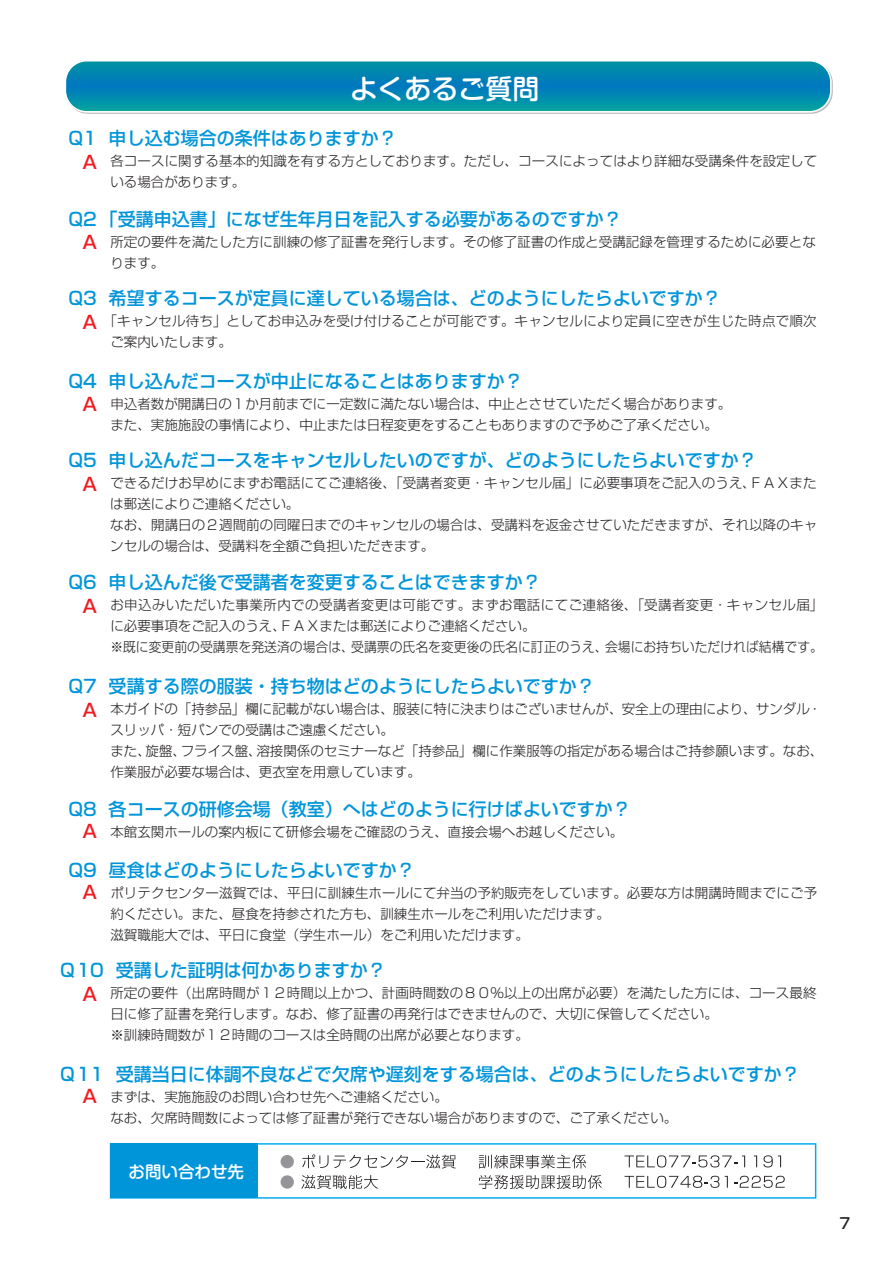
<style>
.page{position:relative;width:893px;height:1263px;background:#fff}
.page>*{position:absolute;margin:0;border:0;box-sizing:border-box;transform-origin:0 0}
.t1{font:27px "Shin M Go Pro Medium 90 pv RKSJ H";color:#fff}
.t2{font:18px "Shin Go Pro Medium 90 pv RKSJ H";color:#0095d9}
.t3{font:18px "Shin Go Pro Medium 90 pv RKSJ H";color:#ee1d23}
.t4{font:16.5px "Shin M Go Pro Medium 90 pv RKSJ H";color:#fff}
.t5{font:500 15px "Shin Go Pro";color:#231f20;scale:.95 1}
.t6{font:13.5px/21px "Shin Go Pro Light 90 pv RKSJ H";color:#231f20}
.t7{font:13.5px/21px "Shin Go Pro Light 90 pv RKSJ H";letter-spacing:.02em;color:#231f20}
</style>
<div class="page">
<svg style="left:66px;top:61px;width:767px;height:53px;background:#1390b4"></svg>
<svg style="left:110px;top:1143px;width:706px;height:56px"></svg>
<h1 class="t1" style="left:350px;top:67px;width:190px">よくあるご質問</h1>
<h2 class="t2" style="left:68px;top:124px;width:330px">Q1 申し込む場合の条件はありますか？</h2>
<h2 class="t3" style="left:81px;top:147px;width:19px">Ａ</h2>
<p class="t6" style="left:110px;top:149px;width:708px">各コースに関する基本的知識を有する方としております。ただし、コースによってはより詳細な受講条件を設定している場合があります。</p>
<h2 class="t2" style="left:68px;top:205px;width:555px">Q2 「受講申込書」になぜ生年月日を記入する必要があるのですか？</h2>
<h2 class="t3" style="left:81px;top:227px;width:19px">Ａ</h2>
<p class="t6" style="left:110px;top:230px;width:707px">所定の要件を満たした方に訓練の修了証書を発行します。その修了証書の作成と受講記録を管理するために必要となります。</p>
<h2 class="t2" style="left:68px;top:283px;width:654px">Q3 希望するコースが定員に達している場合は、どのようにしたらよいですか？</h2>
<h2 class="t3" style="left:81px;top:307px;width:19px">Ａ</h2>
<p class="t7" style="left:110px;top:309px;width:708px;text-indent:-7px">「キャンセル待ち」としてお申込みを受け付けることが可能です。キャンセルにより定員に空きが生じた時点で順次ご案内いたします。</p>
<h2 class="t2" style="left:68px;top:366px;width:456px">Q4 申し込んだコースが中止になることはありますか？</h2>
<h2 class="t3" style="left:81px;top:390px;width:19px">Ａ</h2>
<p class="t6" style="left:110px;top:391px;width:623px">申込者数が開講日の１か月前までに一定数に満たない場合は、中止とさせていただく場合があります。また、実施施設の事情により、中止または日程変更をすることもありますので予めご了承ください。</p>
<h2 class="t2" style="left:68px;top:445px;width:690px">Q5 申し込んだコースをキャンセルしたいのですが、どのようにしたらよいですか？</h2>
<h2 class="t3" style="left:81px;top:469px;width:19px">Ａ</h2>
<p class="t6" style="left:110px;top:471px;width:708px">できるだけお早めにまずお電話にてご連絡後、「受講者変更・キャンセル届」に必要事項をご記入のうえ、ＦＡＸまたは郵送によりご連絡ください。<br>なお、開講日の２週間前の同曜日までのキャンセルの場合は、受講料を返金させていただきますが、それ以降のキャンセルの場合は、受講料を全額ご負担いただきます。</p>
<h2 class="t2" style="left:68px;top:568px;width:474px">Q6 申し込んだ後で受講者を変更することはできますか？</h2>
<h2 class="t3" style="left:81px;top:591px;width:19px">Ａ</h2>
<p class="t6" style="left:110px;top:593px;width:715px">お申込みいただいた事業所内での受講者変更は可能です。まずお電話にてご連絡後、「受講者変更・キャンセル届」に必要事項をご記入のうえ、ＦＡＸまたは郵送によりご連絡ください。<br>※既に変更前の受講票を発送済の場合は、受講票の氏名を変更後の氏名に訂正のうえ、会場にお持ちいただければ結構です。</p>
<h2 class="t2" style="left:68px;top:671px;width:528px">Q7 受講する際の服装・持ち物はどのようにしたらよいですか？</h2>
<h2 class="t3" style="left:81px;top:695px;width:19px">Ａ</h2>
<p class="t6" style="left:110px;top:697px;width:715px">本ガイドの「持参品」欄に記載がない場合は、服装に特に決まりはございませんが、安全上の理由により、サンダル・スリッパ・短パンでの受講はご遠慮ください。<br>また、旋盤、フライス盤、溶接関係のセミナーなど「持参品」欄に作業服等の指定がある場合はご持参願います。なお、作業服が必要な場合は、更衣室を用意しています。</p>
<h2 class="t2" style="left:68px;top:794px;width:564px">Q8 各コースの研修会場（教室）へはどのように行けばよいですか？</h2>
<h2 class="t3" style="left:81px;top:816px;width:19px">Ａ</h2>
<p class="t6" style="left:110px;top:820px;width:515px">本館玄関ホールの案内板にて研修会場をご確認のうえ、直接会場へお越しください。</p>
<h2 class="t2" style="left:68px;top:855px;width:348px">Q9 昼食はどのようにしたらよいですか？</h2>
<h2 class="t3" style="left:81px;top:877px;width:19px">Ａ</h2>
<p class="t6" style="left:110px;top:880px;width:708px">ポリテクセンター滋賀では、平日に訓練生ホールにて弁当の予約販売をしています。必要な方は開講時間までにご予約ください。また、昼食を持参された方も、訓練生ホールをご利用いただけます。<br>滋賀職能大では、平日に食堂（学生ホール）をご利用いただけます。</p>
<h2 class="t2" style="left:59px;top:955px;width:329px">Ｑ10 受講した証明は何かありますか？</h2>
<h2 class="t3" style="left:81px;top:979px;width:19px">Ａ</h2>
<p class="t6" style="left:110px;top:981px;width:708px">所定の要件（出席時間が１２時間以上かつ、計画時間数の８０％以上の出席が必要）を満たした方には、コース最終日に修了証書を発行します。なお、修了証書の再発行はできませんので、大切に保管してください。<br>※訓練時間数が１２時間のコースは全時間の出席が必要となります。</p>
<h2 class="t2" style="left:59px;top:1059px;width:743px">Ｑ11 受講当日に体調不良などで欠席や遅刻をする場合は、どのようにしたらよいですか？</h2>
<h2 class="t3" style="left:81px;top:1081px;width:19px">Ａ</h2>
<p class="t6" style="left:110px;top:1084px;width:569px">まずは、実施施設のお問い合わせ先へご連絡ください。<br>なお、欠席時間数によっては修了証書が発行できない場合がありますので、ご了承ください。</p>
<p class="t4" style="left:129px;top:1158px;width:117px">お問い合わせ先</p>
<p class="t5" style="left:840px;top:1211px;width:13px">7</p>
</div>
